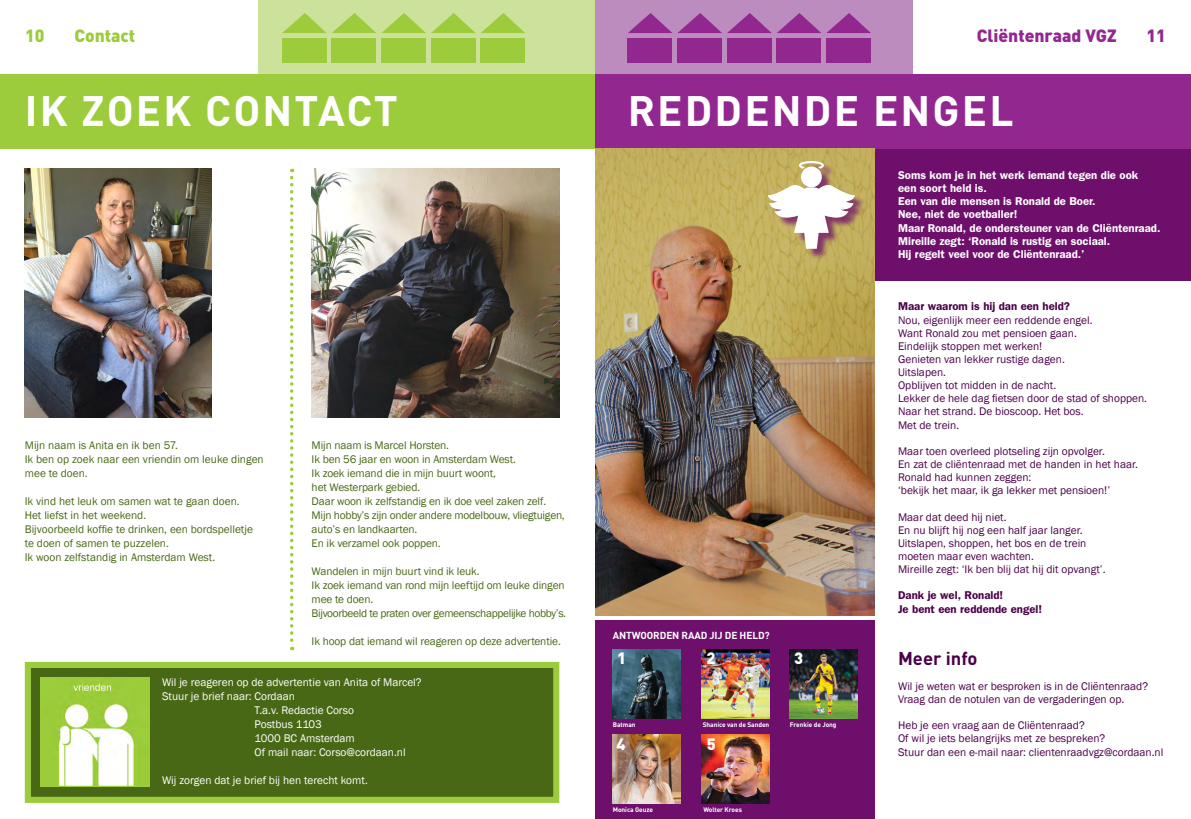
<style>
.page{position:relative;width:1191px;height:819px;background:#fff}
.page>*{position:absolute;margin:0;border:0;box-sizing:border-box;transform-origin:0 0}
.KOP_DIN_BOLD{font:700 42px "DIN";letter-spacing:.05em;color:#fff}
.plat_regular{font:700 18.38px "DIN";color:#4b0049}
.t1{font:900 17.5px "DIN";color:#92278f}
.t2{font:900 17.5px "DIN";color:#9ccb3b}
.plat_regular-2{font:900 16.28px "DIN";color:#fff}
.plat_regular-3{font:11.38px/13.1px "Franklin Gothic";color:#4b0049}
.plat_regular-4{font:11.38px/14px "Franklin Gothic";letter-spacing:-.01em;color:#486816}
.plat_regular-5{font:600 11.38px/13.1px "Franklin Gothic";color:#fff}
.plat_regular-6{font:11.38px/14px "Franklin Gothic";color:#fff}
.plat_regular-7{font:600 11.38px "Franklin Gothic";color:#4b0049}
.plat_regular-8{font:11.38px "Franklin Gothic";letter-spacing:-.03em;color:#486816}
.plat_vet{font:11.38px "Franklin Gothic";color:#fff}
.fotobijschrift{font:700 10.06px "DIN";letter-spacing:-.01em;color:#fff}
.fotobijschrift-2{font:700 6.56px "DIN";letter-spacing:-.01em;color:#fff}
</style>
<div class="page">
<div style="left:874px;top:149px;width:317px;height:131px;background:#6e0f6c"></div>
<div style="left:258px;top:0;width:337px;height:74px;background:#cce29b"></div>
<div style="left:595px;top:0;width:318px;height:74px;background:#bc8cbf"></div>
<div style="left:282px;top:38px;width:44px;height:25px;background:#9ccb3b"></div>
<div style="left:332px;top:38px;width:44px;height:25px;background:#9ccb3b"></div>
<div style="left:381px;top:38px;width:44px;height:25px;background:#9ccb3b"></div>
<div style="left:431px;top:38px;width:44px;height:25px;background:#9ccb3b"></div>
<div style="left:480px;top:38px;width:45px;height:25px;background:#9ccb3b"></div>
<svg style="left:282px;top:13px;width:243px;height:20px"></svg>
<div style="left:628px;top:38px;width:44px;height:25px;background:#92278f"></div>
<div style="left:677px;top:38px;width:44px;height:25px;background:#92278f"></div>
<div style="left:727px;top:38px;width:44px;height:25px;background:#92278f"></div>
<div style="left:776px;top:38px;width:45px;height:25px;background:#92278f"></div>
<div style="left:826px;top:38px;width:44px;height:25px;background:#92278f"></div>
<svg style="left:628px;top:13px;width:243px;height:20px"></svg>
<div style="left:0;top:74px;width:595px;height:75px;background:#9ccb3b"></div>
<div style="left:595px;top:74px;width:596px;height:75px;background:#92278f"></div>
<div style="left:25px;top:661px;width:534px;height:141px;background:#486816;border:6px solid #9ccb3b"></div>
<div style="left:595px;top:619px;width:279px;height:200px;background:#6e0f6c"></div>
<img style="left:41px;top:677px;width:109px;height:109px">
<svg style="left:290px;top:169px;width:3px;height:481px"></svg>
<img style="left:312px;top:169px;width:247px;height:248px">
<img style="left:25px;top:169px;width:186px;height:248px">
<img style="left:595px;top:149px;width:279px;height:467px">
<div style="left:769px;top:162px;width:96px;height:98px;background:#6e0f6c;opacity:.75"></div>
<div style="left:801px;top:166px;width:21px;height:21px;background:#fff;border-radius:50%"></div>
<svg style="left:799px;top:161px;width:25px;height:8px"></svg>
<svg style="left:767px;top:183px;width:88px;height:66px"></svg>
<img style="left:612px;top:734px;width:68px;height:69px">
<img style="left:701px;top:734px;width:68px;height:69px">
<img style="left:701px;top:649px;width:68px;height:69px">
<img style="left:789px;top:649px;width:68px;height:69px">
<img style="left:612px;top:649px;width:68px;height:69px">
<hr style="left:591px;top:616px;width:297px;height:4px;background:#fff">
<p class="t2" style="left:25px;top:24px;width:21px">10</p>
<p class="t2" style="left:74px;top:24px;width:62px">Contact</p>
<p class="t1" style="left:976px;top:24px;width:141px">Cliëntenraad VGZ</p>
<p class="KOP_DIN_BOLD" style="left:25px;top:83px;width:375px">IK ZOEK CONTACT</p>
<p class="KOP_DIN_BOLD" style="left:628px;top:83px;width:387px">REDDENDE ENGEL</p>
<p class="t1" style="left:1146px;top:24px;width:21px">11</p>
<p class="plat_regular-4" style="left:25px;top:438px;width:155px">Mijn naam is Anita en ik ben 57.</p>
<p class="plat_regular-4" style="left:25px;top:452px;width:240px">Ik ben op zoek naar een vriendin om leuke dingen mee te doen.</p>
<p class="plat_regular-4" style="left:25px;top:494px;width:216px">Ik vind het leuk om samen wat te gaan doen.</p>
<p class="plat_regular-4" style="left:25px;top:508px;width:123px">Het liefst in het weekend.</p>
<p class="plat_regular-4" style="left:25px;top:522px;width:230px">Bijvoorbeeld koffie te drinken, een bordspelletje te doen of samen te puzzelen.</p>
<p class="plat_regular-4" style="left:25px;top:550px;width:192px">Ik woon zelfstandig in Amsterdam West.</p>
<p class="plat_regular-4" style="left:312px;top:438px;width:139px">Mijn naam is Marcel Horsten.</p>
<p class="plat_regular-4" style="left:312px;top:452px;width:206px">Ik ben 56 jaar en woon in Amsterdam West.</p>
<p class="plat_regular-4" style="left:312px;top:466px;width:186px">Ik zoek iemand die in mijn buurt woont, het Westerpark gebied.</p>
<p class="plat_regular-4" style="left:312px;top:494px;width:236px">Daar woon ik zelfstandig en ik doe veel zaken zelf.</p>
<p class="plat_regular-4" style="left:312px;top:508px;width:255px">Mijn hobby’s zijn onder andere modelbouw, vliegtuigen, auto’s en landkaarten.</p>
<p class="plat_regular-4" style="left:312px;top:536px;width:131px">En ik verzamel ook poppen.</p>
<p class="plat_regular-4" style="left:312px;top:564px;width:170px">Wandelen in mijn buurt vind ik leuk.</p>
<p class="plat_regular-4" style="left:312px;top:578px;width:255px">Ik zoek iemand van rond mijn leeftijd om leuke dingen mee te doen.</p>
<p class="plat_regular-8" style="left:312px;top:606px;width:256px">Bijvoorbeeld te praten over gemeenschappelijke hobby’s.</p>
<p class="plat_regular-4" style="left:312px;top:634px;width:251px">Ik hoop dat iemand wil reageren op deze advertentie.</p>
<p class="plat_vet" style="left:162px;top:675px;width:261px">Wil je reageren op de advertentie van Anita of Marcel?</p>
<p class="plat_regular-6" style="left:255px;top:689px;width:153px;text-indent:-93px">Stuur je brief naar: Cordaan<br>T.a.v. Redactie Corso<br>Postbus 1103<br>1000 BC Amsterdam<br>Of mail naar: Corso@cordaan.nl</p>
<p class="plat_regular-6" style="left:162px;top:773px;width:207px">Wij zorgen dat je brief bij hen terecht komt.</p>
<p class="fotobijschrift" style="left:613px;top:628px;width:158px">ANTWOORDEN RAAD JIJ DE HELD?</p>
<p class="plat_regular-2" style="left:617px;top:647px;width:11px">1</p>
<p class="plat_regular-2" style="left:706px;top:647px;width:11px">2</p>
<p class="plat_regular-2" style="left:794px;top:647px;width:11px">3</p>
<p class="fotobijschrift-2" style="left:703px;top:720px;width:68px">Shanice van de Sanden</p>
<p class="fotobijschrift-2" style="left:613px;top:720px;width:24px">Batman</p>
<p class="fotobijschrift-2" style="left:790px;top:720px;width:48px">Frenkie de Jong</p>
<p class="plat_regular-2" style="left:616px;top:733px;width:11px">4</p>
<p class="plat_regular-2" style="left:706px;top:733px;width:11px">5</p>
<p class="fotobijschrift-2" style="left:613px;top:805px;width:42px">Monica Geuze</p>
<p class="fotobijschrift-2" style="left:703px;top:805px;width:40px">Wolter Kroes</p>
<p class="plat_regular-5" style="left:898px;top:168px;width:242px">Soms kom je in het werk iemand tegen die ook een soort held is.</p>
<p class="plat_regular-5" style="left:898px;top:194px;width:199px">Een van die mensen is Ronald de Boer.</p>
<p class="plat_regular-5" style="left:898px;top:208px;width:121px">Nee, niet de voetballer!</p>
<p class="plat_regular-5" style="left:898px;top:221px;width:264px">Maar Ronald, de ondersteuner van de Cliëntenraad.</p>
<p class="plat_regular-5" style="left:898px;top:234px;width:214px">Mireille zegt: ‘Ronald is rustig en sociaal.</p>
<p class="plat_regular-5" style="left:898px;top:247px;width:188px">Hij regelt veel voor de Cliëntenraad.’</p>
<p class="plat_regular-7" style="left:898px;top:300px;width:173px">Maar waarom is hij dan een held?</p>
<p class="plat_regular-3" style="left:898px;top:313px;width:196px">Nou, eigenlijk meer een reddende engel.</p>
<p class="plat_regular-3" style="left:898px;top:326px;width:180px">Want Ronald zou met pensioen gaan.</p>
<p class="plat_regular-3" style="left:898px;top:339px;width:146px">Eindelijk stoppen met werken!</p>
<p class="plat_regular-3" style="left:898px;top:353px;width:168px">Genieten van lekker rustige dagen.</p>
<p class="plat_regular-3" style="left:898px;top:366px;width:49px">Uitslapen.</p>
<p class="plat_regular-3" style="left:898px;top:379px;width:160px">Opblijven tot midden in de nacht.</p>
<p class="plat_regular-3" style="left:898px;top:392px;width:250px">Lekker de hele dag fietsen door de stad of shoppen.</p>
<p class="plat_regular-3" style="left:898px;top:405px;width:187px">Naar het strand. De bioscoop. Het bos.</p>
<p class="plat_regular-3" style="left:898px;top:418px;width:63px">Met de trein.</p>
<p class="plat_regular-3" style="left:898px;top:445px;width:208px">Maar toen overleed plotseling zijn opvolger.</p>
<p class="plat_regular-3" style="left:898px;top:458px;width:241px">En zat de cliëntenraad met de handen in het haar.</p>
<p class="plat_regular-3" style="left:898px;top:471px;width:135px">Ronald had kunnen zeggen:</p>
<p class="plat_regular-3" style="left:898px;top:484px;width:214px">‘bekijk het maar, ik ga lekker met pensioen!’</p>
<p class="plat_regular-3" style="left:898px;top:510px;width:110px">Maar dat deed hij niet.</p>
<p class="plat_regular-3" style="left:898px;top:523px;width:186px">En nu blijft hij nog een half jaar langer.</p>
<p class="plat_regular-3" style="left:898px;top:536px;width:190px">Uitslapen, shoppen, het bos en de trein moeten maar even wachten.</p>
<p class="plat_regular-3" style="left:898px;top:563px;width:209px">Mireille zegt: ‘Ik ben blij dat hij dit opvangt’.</p>
<p class="plat_regular-7" style="left:898px;top:588px;width:107px">Dank je wel, Ronald!</p>
<p class="plat_regular-7" style="left:898px;top:602px;width:145px">Je bent een reddende engel!</p>
<p class="plat_regular" style="left:898px;top:646px;width:81px">Meer info</p>
<p class="plat_regular-3" style="left:898px;top:679px;width:251px">Wil je weten wat er besproken is in de Cliëntenraad?</p>
<p class="plat_regular-3" style="left:898px;top:693px;width:228px">Vraag dan de notulen van de vergaderingen op.</p>
<p class="plat_regular-3" style="left:898px;top:719px;width:188px">Heb je een vraag aan de Cliëntenraad?</p>
<p class="plat_regular-3" style="left:898px;top:732px;width:209px">Of wil je iets belangrijks met ze bespreken?</p>
<p class="plat_regular-3" style="left:898px;top:745px;width:267px">Stuur dan een e-mail naar: clientenraadvgz@cordaan.nl</p>
</div>
